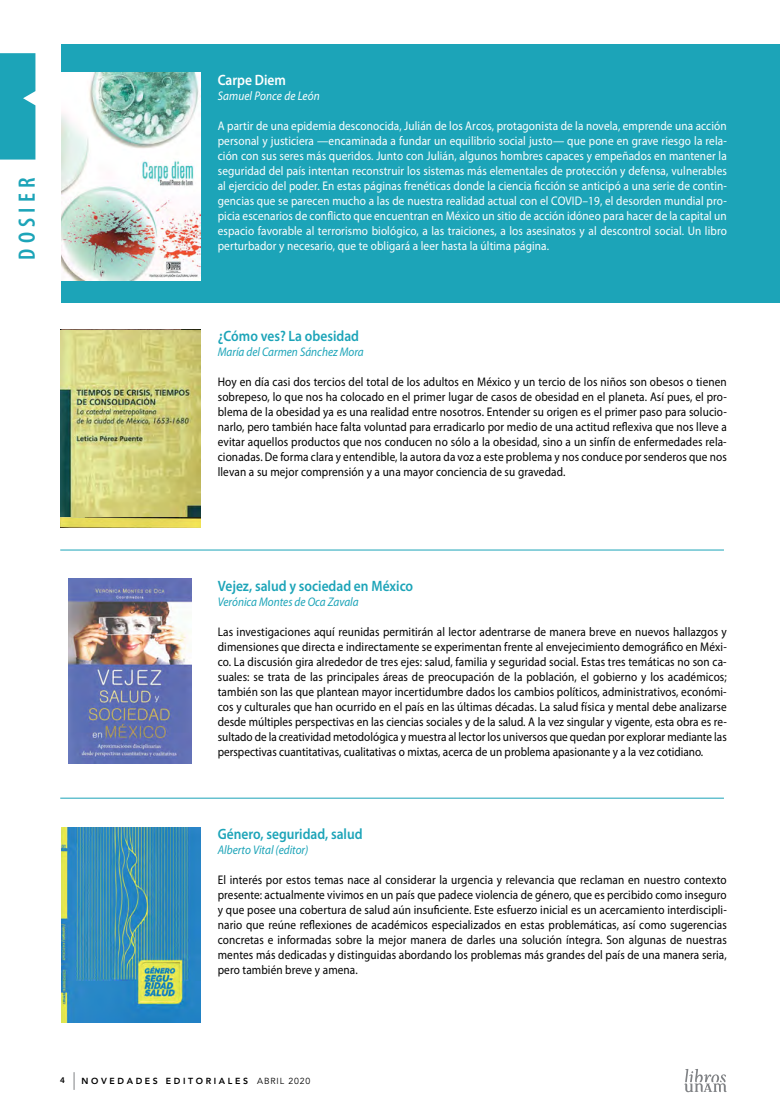
<style>
.page{position:relative;width:780px;height:1117px;background:#fff}
.page>*{position:absolute;margin:0;border:0;box-sizing:border-box;transform-origin:0 0}
.t1{font:600 condensed 23.75px "Myriad Pro";letter-spacing:.22em;color:#1ca4b8}
.t2{font:600 15px "Myriad Pro";color:#1ca4b8;scale:.9 1}
.t3{font:600 15px "Myriad Pro";color:#fff;scale:.9 1}
.t4{font:12.5px/15px "Myriad Pro";letter-spacing:.01em;color:#000;text-align:justify;scale:.9 1}
.t5{font:12.5px/15px "Myriad Pro";letter-spacing:.01em;color:#fff;text-align:justify;scale:.9 1}
.t6{font:italic 12.5px "Myriad Pro";color:#1ca4b8;scale:.9 1}
.t7{font:italic 12.5px "Myriad Pro";letter-spacing:.01em;color:#fff;scale:.9 1}
.t8{font:800 8.75px "Avenir LT";letter-spacing:.3em;color:#000}
.t9{font:600 8.75px "Myriad Pro";color:#000}
.s1{font-weight:400}
</style>
<div class="page">
<svg style="left:684px;top:1069px;width:42px;height:22px"></svg>
<svg style="left:74px;top:1072px;width:1px;height:17px"></svg>
<div style="left:61px;top:45px;width:719px;height:258px;background:#1ca4b8"></div>
<img style="left:69px;top:578px;width:123px;height:184px">
<img style="left:61px;top:827px;width:139px;height:195px">
<img style="left:60px;top:516px;width:140px;height:11px">
<div style="left:0;top:53px;width:35px;height:106px;background:#1ca4b8"></div>
<hr style="left:60px;top:549px;width:664px;height:1px;background:#1ca4b8">
<hr style="left:60px;top:797px;width:664px;height:1px;background:#1ca4b8">
<img style="left:60px;top:330px;width:140px;height:186px">
<img style="left:61px;top:73px;width:139px;height:208px">
<h1 class="t1" style="left:14px;top:260px;width:84px;rotate:-90deg">DOSIER</h1>
<p class="t3" style="left:218px;top:71px;width:77px">Carpe Diem</p>
<p class="t7" style="left:218px;top:89px;width:115px">Samuel Ponce de León</p>
<p class="t5" style="left:218px;top:118px;width:567px">A partir de una epidemia desconocida, Julián de los Arcos, protagonista de la novela, emprende una acción personal y justiciera —encaminada a fundar un equilibrio social justo— que pone en grave riesgo la rela&shy;ción con sus seres más queridos. Junto con Julián, algunos hombres capaces y empeñados en mantener la seguridad del país intentan reconstruir los sistemas más elementales de protección y defensa, vulnerables al ejercicio del poder. En estas páginas frenéticas donde la ciencia ficción se anticipó a una serie de contin&shy;gencias que se parecen mucho a las de nuestra realidad actual con el COVID–19, el desorden mundial pro&shy;picia escenarios de conflicto que encuentran en México un sitio de acción idóneo para hacer de la capital un espacio favorable al terrorismo biológico, a las traiciones, a los asesinatos y al descontrol social. Un libro perturbador y necesario, que te obligará a leer hasta la última página.</p>
<p class="t2" style="left:218px;top:328px;width:158px">¿Cómo ves? La obesidad</p>
<p class="t6" style="left:218px;top:345px;width:164px">María del Carmen Sánchez Mora</p>
<p class="t4" style="left:218px;top:374px;width:567px">Hoy en día casi dos tercios del total de los adultos en México y un tercio de los niños son obesos o tienen sobrepeso, lo que nos ha colocado en el primer lugar de casos de obesidad en el planeta. Así pues, el pro&shy;blema de la obesidad ya es una realidad entre nosotros. Entender su origen es el primer paso para solucio&shy;narlo, pero también hace falta voluntad para erradicarlo por medio de una actitud reflexiva que nos lleve a evitar aquellos productos que nos conducen no sólo a la obesidad, sino a un sinfín de enfermedades rela&shy;cionadas. De forma clara y entendible, la autora da voz a este problema y nos conduce por senderos que nos llevan a su mejor comprensión y a una mayor conciencia de su gravedad.</p>
<p class="t2" style="left:218px;top:577px;width:219px">Vejez, salud y sociedad en México</p>
<p class="t6" style="left:218px;top:595px;width:158px">Verónica Montes de Oca Zavala</p>
<p class="t4" style="left:218px;top:624px;width:567px">Las investigaciones aquí reunidas permitirán al lector adentrarse de manera breve en nuevos hallazgos y dimensiones que directa e indirectamente se experimentan frente al envejecimiento demográfico en Méxi&shy;co. La discusión gira alrededor de tres ejes: salud, familia y seguridad social. Estas tres temáticas no son ca&shy;suales: se trata de las principales áreas de preocupación de la población, el gobierno y los académicos; también son las que plantean mayor incertidumbre dados los cambios políticos, administrativos, económi&shy;cos y culturales que han ocurrido en el país en las últimas décadas. La salud física y mental debe analizarse desde múltiples perspectivas en las ciencias sociales y de la salud. A la vez singular y vigente, esta obra es re&shy;sultado de la creatividad metodológica y muestra al lector los universos que quedan por explorar mediante las perspectivas cuantitativas, cualitativas o mixtas, acerca de un problema apasionante y a la vez cotidiano.</p>
<p class="t2" style="left:218px;top:825px;width:162px">Género, seguridad, salud</p>
<p class="t6" style="left:218px;top:842px;width:102px">Alberto Vital (editor)</p>
<p class="t4" style="left:218px;top:872px;width:567px">El interés por estos temas nace al considerar la urgencia y relevancia que reclaman en nuestro contexto presente: actualmente vivimos en un país que padece violencia de género, que es percibido como inseguro y que posee una cobertura de salud aún insuficiente. Este esfuerzo inicial es un acercamiento interdiscipli&shy;nario que reúne reflexiones de académicos especializados en estas problemáticas, así como sugerencias concretas e informadas sobre la mejor manera de darles una solución íntegra. Son algunas de nuestras mentes más dedicadas y distinguidas abordando los problemas más grandes del país de una manera seria, pero también breve y amena.</p>
<p class="t9" style="left:60px;top:1074px;width:6px">4</p>
<p class="t8" style="left:81px;top:1075px;width:230px">NOVEDADES EDITORIALES <span class="s1">ABRIL 2020</span></p>
</div>
